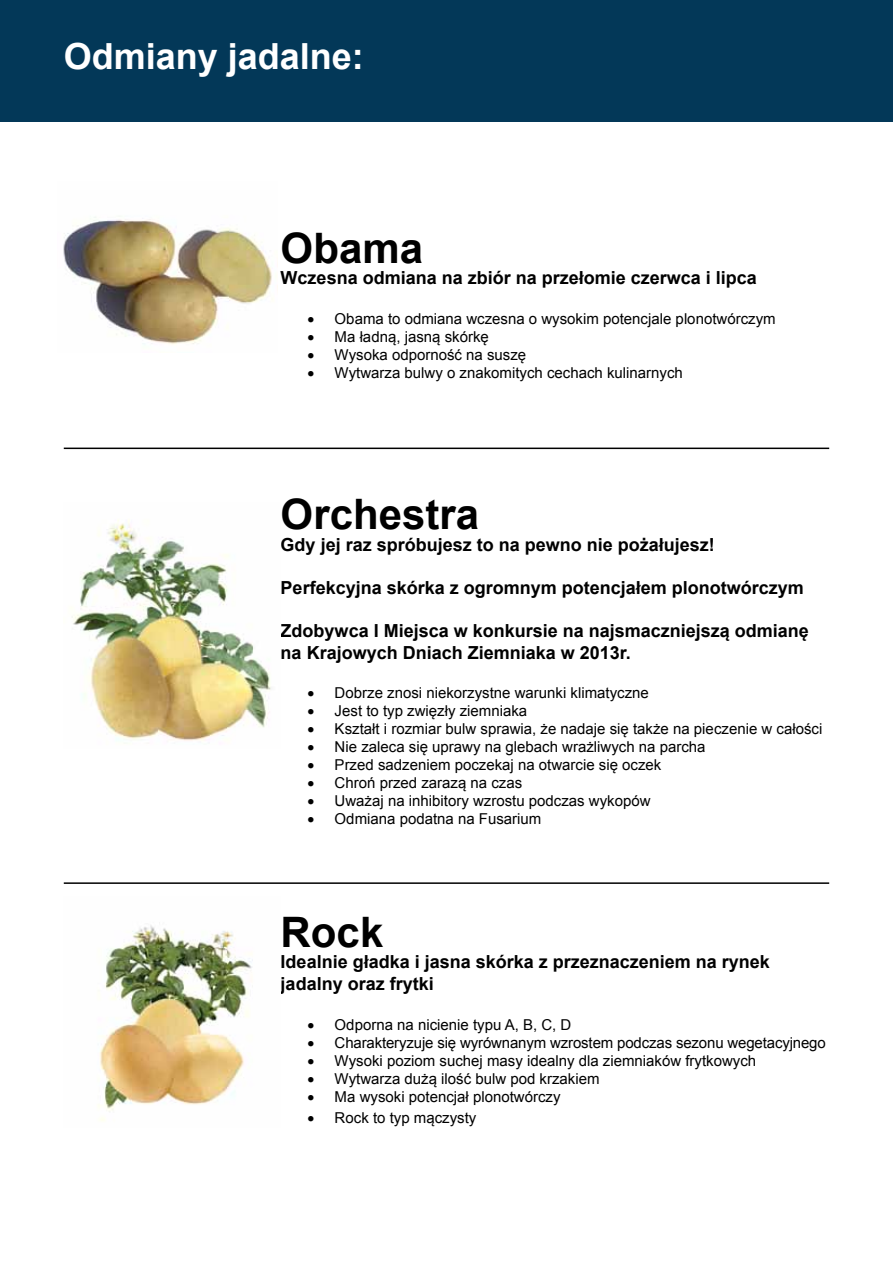
<style>
.page{position:relative;width:893px;height:1263px;background:#fff}
.page>*{position:absolute;margin:0;border:0;box-sizing:border-box;transform-origin:0 0}
.t1{font:700 42px "Arial";color:#000}
.t2{font:700 36px "Arial";color:#fff}
.t3{font:700 18px/21.6px "Arial";color:#000}
.t4{font:15px "Arial";color:#000}
</style>
<div class="page">
<div style="left:0;top:0;width:893px;height:121px;background:#033858"></div>
<img style="left:98px;top:925px;width:155px;height:196px">
<img style="left:72px;top:520px;width:199px;height:221px">
<img style="left:63px;top:217px;width:209px;height:128px">
<hr style="left:64px;top:448px;width:765px;height:1px;background:#000">
<hr style="left:64px;top:882px;width:765px;height:2px;background:#000">
<h2 class="t2" style="left:64px;top:32px;width:302px">Odmiany jadalne:</h2>
<h1 class="t1" style="left:281px;top:220px;width:144px">Obama</h1>
<p class="t3" style="left:281px;top:268px;width:478px">Wczesna odmiana na zbiór na przełomie czerwca i lipca</p>
<p class="t4" style="left:308px;top:309px;width:469px">• Obama to odmiana wczesna o wysokim potencjale plonotwórczym</p>
<p class="t4" style="left:308px;top:327px;width:183px">• Ma ładną, jasną skórkę</p>
<p class="t4" style="left:308px;top:345px;width:220px">• Wysoka odporność na suszę</p>
<p class="t4" style="left:308px;top:363px;width:377px">• Wytwarza bulwy o znakomitych cechach kulinarnych</p>
<h1 class="t1" style="left:281px;top:486px;width:200px">Orchestra</h1>
<p class="t3" style="left:281px;top:534px;width:436px">Gdy jej raz spróbujesz to na pewno nie pożałujesz!</p>
<p class="t3" style="left:281px;top:577px;width:525px">Perfekcyjna skórka z ogromnym potencjałem plonotwórczym</p>
<p class="t3" style="left:281px;top:621px;width:530px">Zdobywca I Miejsca w konkursie na najsmaczniejszą odmianę na Krajowych Dniach Ziemniaka w 2013r.</p>
<p class="t4" style="left:308px;top:683px;width:343px">• Dobrze znosi niekorzystne warunki klimatyczne</p>
<p class="t4" style="left:308px;top:701px;width:221px">• Jest to typ zwięzły ziemniaka</p>
<p class="t4" style="left:308px;top:719px;width:516px">• Kształt i rozmiar bulw sprawia, że nadaje się także na pieczenie w całości</p>
<p class="t4" style="left:308px;top:737px;width:399px">• Nie zaleca się uprawy na glebach wrażliwych na parcha</p>
<p class="t4" style="left:308px;top:755px;width:355px">• Przed sadzeniem poczekaj na otwarcie się oczek</p>
<p class="t4" style="left:308px;top:773px;width:216px">• Chroń przed zarazą na czas</p>
<p class="t4" style="left:308px;top:791px;width:344px">• Uważaj na inhibitory wzrostu podczas wykopów</p>
<p class="t4" style="left:308px;top:809px;width:235px">• Odmiana podatna na Fusarium</p>
<h1 class="t1" style="left:281px;top:904px;width:104px">Rock</h1>
<p class="t3" style="left:281px;top:952px;width:491px">Idealnie gładka i jasna skórka z przeznaczeniem na rynek jadalny oraz frytki</p>
<p class="t4" style="left:308px;top:1014px;width:265px">• Odporna na nicienie typu A, B, C, D</p>
<p class="t4" style="left:308px;top:1032px;width:520px">• Charakteryzuje się wyrównanym wzrostem podczas sezonu wegetacyjnego</p>
<p class="t4" style="left:308px;top:1050px;width:450px">• Wysoki poziom suchej masy idealny dla ziemniaków frytkowych</p>
<p class="t4" style="left:308px;top:1068px;width:293px">• Wytwarza dużą ilość bulw pod krzakiem</p>
<p class="t4" style="left:308px;top:1086px;width:254px">• Ma wysoki potencjał plonotwórczy</p>
<p class="t4" style="left:308px;top:1108px;width:170px">• Rock to typ mączysty</p>
</div>
